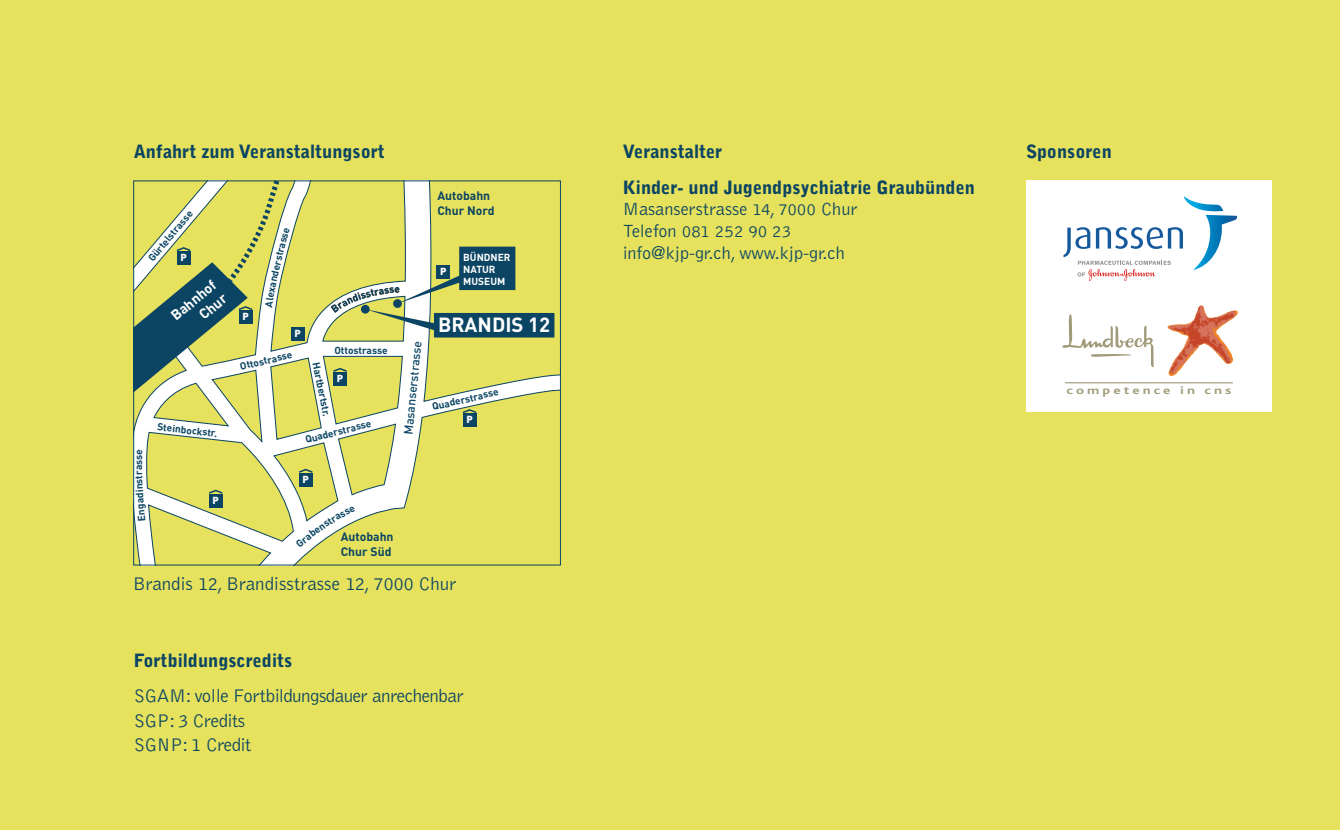
<style>
.page{position:relative;width:1340px;height:830px;background:#fff}
.page>*{position:absolute;margin:0;border:0;box-sizing:border-box;transform-origin:0 0}
.t1{font:700 20.25px "DIN";color:#fff}
.t2{font:300 18.9px/24.3px "Bell Gothic";letter-spacing:-.025em;color:#0b4563}
.t3{font:300 18.9px "Bell Gothic";color:#0b4563}
.t4{font:900 18.22px/21.8px "Bell Gothic";color:#0b4563}
.t5{font:300 18.22px "Bell Gothic";color:#0b4563}
.t6{font:300 17.32px "Bell Gothic";color:#0b4563}
.t7{font:700 14.17px/17.1px "DIN";color:#fff;text-align:right}
.t8{font:700 12.15px/14.6px "DIN";color:#0b4563}
.t9{font:500 12.15px "DIN";color:#0b4563}
.t10{font:700 11.25px "Bliss";letter-spacing:.205em;color:#a19b79;scale:1.3 1}
.t11{font:700 10.12px "DIN";letter-spacing:-.005em;color:#0b4563}
.t12{font:700 10.12px/12.2px "DIN";color:#fff}
.t13{font:900 10.12px "DIN Pro";color:#fff}
.s1{font-weight:300}
.s2{font-weight:300;font-size:17.32px}
.s3{font-size:18.22px}
</style>
<div class="page">
<div style="left:0;top:0;width:1339px;height:829px;background:#e6e25d"></div>
<div style="left:1026px;top:180px;width:246px;height:231px;background:#fff"></div>
<svg style="left:135px;top:182px;width:423px;height:381px"></svg>
<div style="left:291px;top:327px;width:13px;height:13px;background:#0b4563"></div>
<div style="left:177px;top:251px;width:13px;height:13px;background:#0b4563"></div>
<svg style="left:175px;top:246px;width:17px;height:6px"></svg>
<svg style="left:135px;top:262px;width:119px;height:149px"></svg>
<svg style="left:1063px;top:196px;width:173px;height:85px"></svg>
<svg style="left:1167px;top:305px;width:70px;height:71px"></svg>
<svg style="left:1062px;top:314px;width:92px;height:53px"></svg>
<hr style="left:1065px;top:382px;width:167px;height:1px;background:#a19b79">
<svg style="left:355px;top:421px;width:16px;height:9px"></svg>
<svg style="left:488px;top:390px;width:11px;height:7px"></svg>
<svg style="left:265px;top:265px;width:15px;height:42px"></svg>
<svg style="left:279px;top:227px;width:11px;height:21px"></svg>
<svg style="left:295px;top:505px;width:60px;height:42px"></svg>
<svg style="left:135px;top:465px;width:11px;height:55px"></svg>
<svg style="left:137px;top:449px;width:5px;height:10px"></svg>
<svg style="left:331px;top:246px;width:223px;height:91px"></svg>
<p class="t4" style="left:134px;top:141px;width:253px">Anfahrt zum Veranstaltungsort</p>
<p class="t4" style="left:623px;top:141px;width:101px">Veranstalter</p>
<p class="t4" style="left:1026px;top:141px;width:87px">Sponsoren</p>
<p class="t11" style="left:145px;top:255px;width:65px;rotate:-50deg">Gürtelstrasse</p>
<p class="t13" style="left:180px;top:249px;width:8px">P</p>
<p class="t7" style="left:167px;top:310px;width:55px;rotate:-40deg">Bahnhof<br>Chur</p>
<p class="t11" style="left:132px;top:465px;width:7px;rotate:-90deg">s</p>
<p class="t11" style="left:158px;top:420px;width:62px;rotate:6deg">Steinbockstr.</p>
<p class="t13" style="left:212px;top:491px;width:8px">P</p>
<p class="t11" style="left:270px;top:263px;width:19px;rotate:-76deg">rstr</p>
<p class="t13" style="left:242px;top:308px;width:8px">P</p>
<p class="t13" style="left:294px;top:324px;width:8px">P</p>
<p class="t11" style="left:239px;top:359px;width:55px;rotate:-13deg">Ottostrasse</p>
<p class="t11" style="left:334px;top:343px;width:55px">Ottostrasse</p>
<p class="t11" style="left:322px;top:361px;width:56px;rotate:78deg">Hartbertstr.</p>
<p class="t13" style="left:337px;top:369px;width:8px">P</p>
<p class="t11" style="left:304px;top:433px;width:53px;rotate:-15deg">Quaderstra</p>
<p class="t13" style="left:302px;top:470px;width:8px">P</p>
<p class="t8" style="left:437px;top:187px;width:59px">Autobahn<br>Chur Nord</p>
<p class="t13" style="left:440px;top:263px;width:8px">P</p>
<p class="t12" style="left:463px;top:251px;width:49px">BÜNDNER<br>NATUR<br>MUSEUM</p>
<p class="t9" style="left:400px;top:433px;width:96px;rotate:-84deg">Masanserstrasse</p>
<p class="t1" style="left:438px;top:312px;width:114px">BRANDIS 12</p>
<p class="t11" style="left:431px;top:400px;width:59px;rotate:-13deg">Quaderstras</p>
<p class="t13" style="left:466px;top:411px;width:8px">P</p>
<p class="t8" style="left:341px;top:529px;width:54px">Autobahn<br>Chur Süd</p>
<p class="t3" style="left:133px;top:573px;width:325px">Brandis 12, Brandisstrasse 12, 7000 Chur</p>
<p class="t4" style="left:134px;top:649px;width:160px">Fortbildungscredits</p>
<p class="t2" style="left:134px;top:684px;width:332px">SGAM: volle Fortbildungsdauer anrechenbar<br>SGP: 3 Credits<br>SGNP: 1 Credit</p>
<p class="t4" style="left:623px;top:176px;width:353px">Kinder- und Jugendpsychiatrie Graubünden<br><span class="s1">Masanserstrasse</span> <span class="s2">14</span><span class="s1">,</span> <span class="s2">7000</span> <span class="s1">Chur</span></p>
<p class="t6" style="left:622px;top:222px;width:170px"><span class="s3">Telefon</span> 081 252 90 23</p>
<p class="t5" style="left:623px;top:243px;width:223px">info@kjp-gr.ch, www.kjp-gr.ch</p>
<p class="t10" style="left:1066px;top:384px;width:128px">competence in cns</p>
</div>
